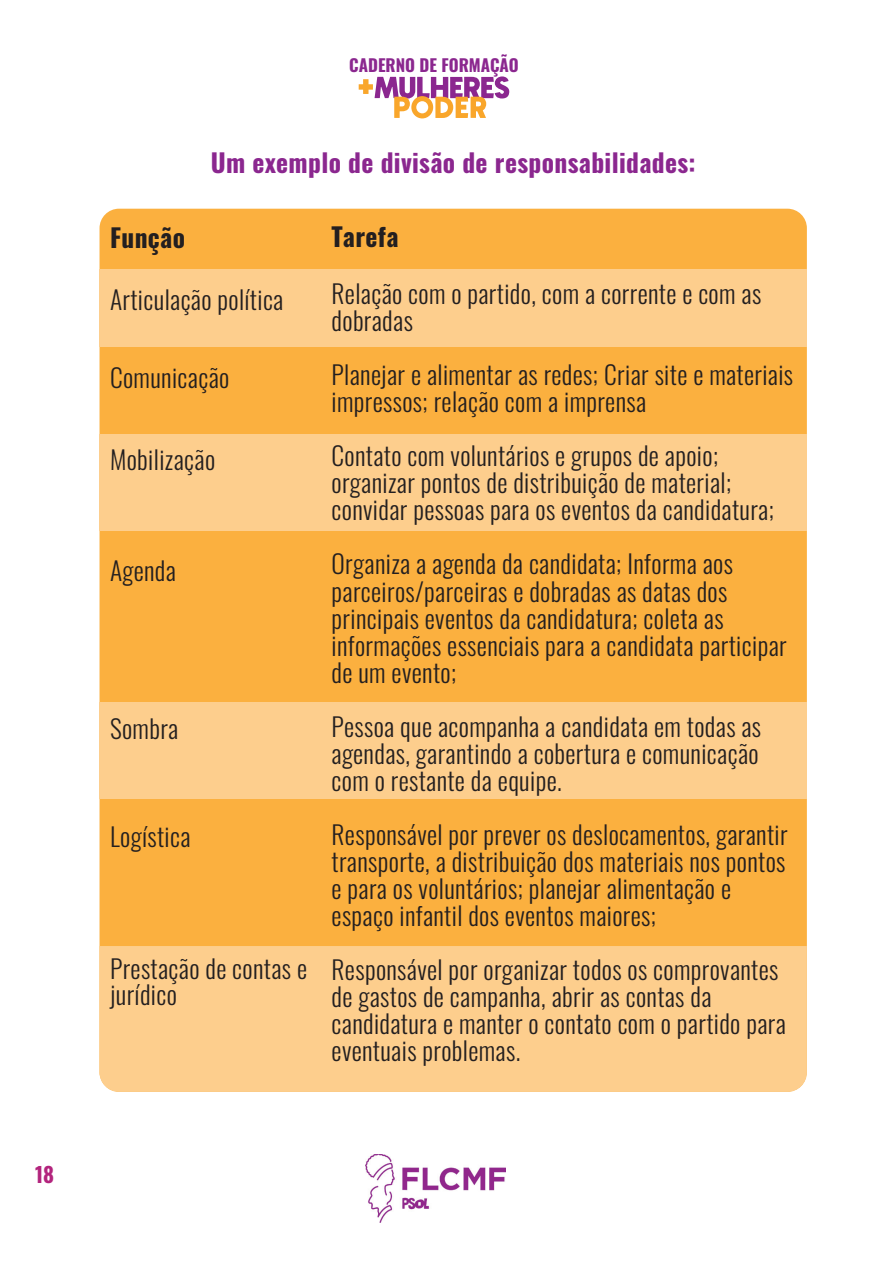
<style>
.page{position:relative;width:893px;height:1263px;background:#fff}
.page>*{position:absolute;margin:0;border:0;box-sizing:border-box;transform-origin:0 0}
.t1{font:300 25.5px/27px "Oswald";letter-spacing:.015em;color:#231f20}
.t2{font:700 25.5px "Oswald";letter-spacing:.015em;color:#8b278f}
.t3{font:700 25.5px "Oswald";letter-spacing:.015em;color:#231f20}
.t4{font:700 21px "Oswald";color:#b3247d}
.t5{font:700 16.95px "Oswald";color:#8b278f}
</style>
<div class="page">
<div style="left:100px;top:209px;width:707px;height:883px;background:#fbb03f;border-radius:19px"></div>
<div style="left:100px;top:269px;width:707px;height:77px;background:#fdce8d"></div>
<div style="left:100px;top:434px;width:707px;height:96px;background:#fdce8d"></div>
<div style="left:100px;top:702px;width:707px;height:96px;background:#fdce8d"></div>
<div style="left:100px;top:946px;width:707px;height:146px;background:#fdce8d"></div>
<svg style="left:359px;top:76px;width:150px;height:42px"></svg>
<img style="left:365px;top:1154px;width:141px;height:68px">
<p class="t4" style="left:35px;top:1163px;width:21px">18</p>
<p class="t5" style="left:349px;top:56px;width:171px">CADERNO DE FORMAÇÃO</p>
<p class="t2" style="left:211px;top:150px;width:486px">Um exemplo de divisão de responsabilidades:</p>
<p class="t3" style="left:110px;top:225px;width:77px">Função</p>
<p class="t1" style="left:110px;top:283px;width:175px">Articulação política</p>
<p class="t1" style="left:110px;top:361px;width:121px">Comunicação</p>
<p class="t1" style="left:110px;top:443px;width:107px">Mobilização</p>
<p class="t1" style="left:110px;top:555px;width:67px">Agenda</p>
<p class="t1" style="left:110px;top:713px;width:70px">Sombra</p>
<p class="t1" style="left:110px;top:820px;width:82px">Logística</p>
<p class="t1" style="left:110px;top:953px;width:199px;line-height:25.5px">Prestação de contas e jurídico</p>
<p class="t3" style="left:332px;top:223px;width:69px">Tarefa</p>
<p class="t1" style="left:332px;top:278px;width:431px">Relação com o partido, com a corrente e com as dobradas</p>
<p class="t1" style="left:332px;top:359px;width:463px">Planejar e alimentar as redes; Criar site e materiais impressos; relação com a imprensa</p>
<p class="t1" style="left:332px;top:440px;width:444px">Contato com voluntários e grupos de apoio; organizar pontos de distribuição de material; convidar pessoas para os eventos da candidatura;</p>
<p class="t1" style="left:332px;top:548px;width:457px">Organiza a agenda da candidata; Informa aos parceiros/parceiras e dobradas as datas dos principais eventos da candidatura; coleta as informações essenciais para a candidata participar de um evento;</p>
<p class="t1" style="left:332px;top:710px;width:431px;text-align:justify">Pessoa que acompanha a candidata em todas as agendas, garantindo a cobertura e comunicação com o restante da equipe.</p>
<p class="t1" style="left:332px;top:818px;width:458px">Responsável por prever os deslocamentos, garantir transporte, a distribuição dos materiais nos pontos e para os voluntários; planejar alimentação e espaço infantil dos eventos maiores;</p>
<p class="t1" style="left:332px;top:953px;width:456px">Responsável por organizar todos os comprovantes de gastos de campanha, abrir as contas da candidatura e manter o contato com o partido para eventuais problemas.</p>
</div>
